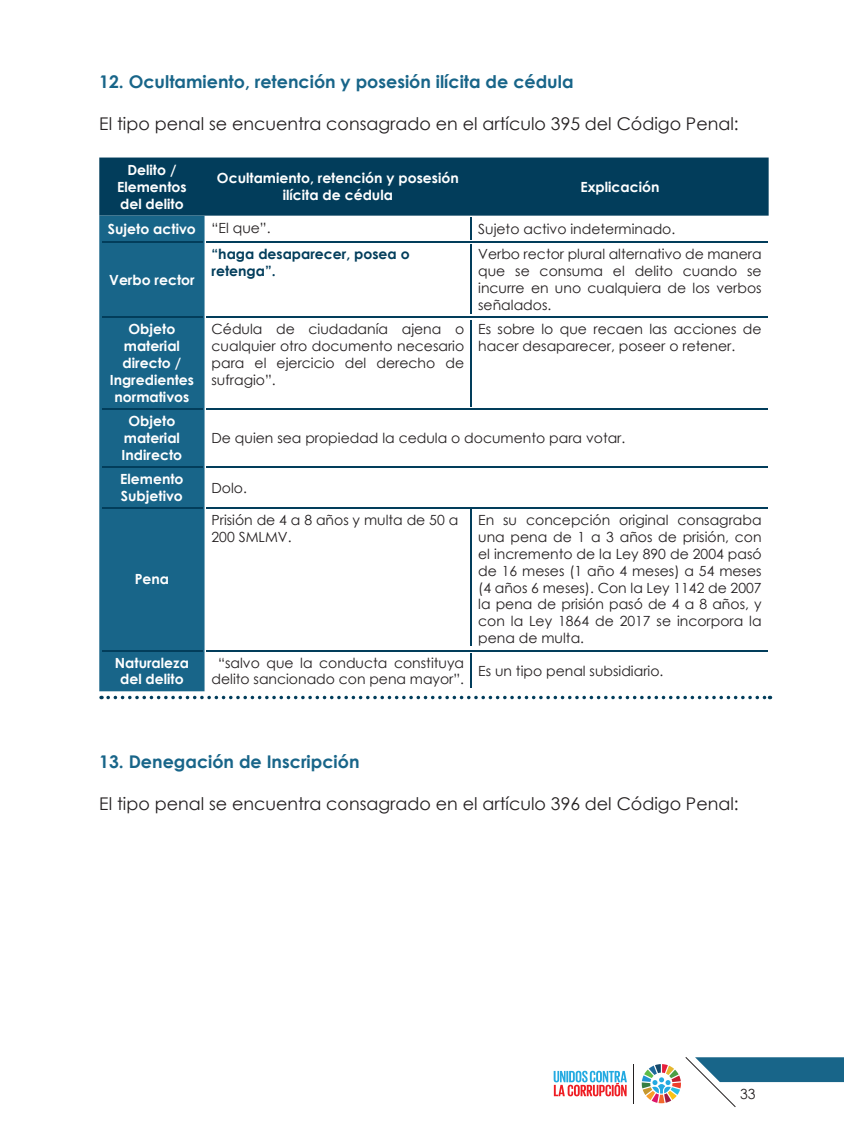
<style>
.page{position:relative;width:844px;height:1141px;background:#fff}
.page>*{position:absolute;margin:0;border:0;box-sizing:border-box;transform-origin:0 0}
.t1{font:17.5px "Century Gothic";color:#231f20}
.t2{font:700 17.5px "Century Gothic";color:#186589}
.t3{font:14px/16.8px "Century Gothic";color:#231f20;text-align:justify}
.t4{font:700 14px/16.8px "Century Gothic";color:#fff;text-align:center}
.t5{font:700 14px/16.8px "Century Gothic";color:#023d5b}
.s1{font-weight:400;color:#231f20}
</style>
<div class="page">
<hr style="left:633px;top:1064px;width:1px;height:39px;background:#231f20">
<svg style="left:553px;top:1071px;width:73px;height:25px"></svg>
<svg style="left:641px;top:1057px;width:202px;height:50px"></svg>
<div style="left:99px;top:158px;width:669px;height:58px;background:#023d5b"></div>
<div style="left:99px;top:216px;width:105px;height:475px;background:#186589"></div>
<hr style="left:206px;top:650px;width:561px;height:1px;background:#023d5b">
<hr style="left:102px;top:650px;width:100px;height:1px;background:#023d5b">
<hr style="left:206px;top:507px;width:561px;height:1px;background:#023d5b">
<hr style="left:102px;top:507px;width:100px;height:1px;background:#023d5b">
<hr style="left:206px;top:466px;width:561px;height:2px;background:#023d5b">
<hr style="left:102px;top:466px;width:100px;height:2px;background:#023d5b">
<hr style="left:206px;top:408px;width:561px;height:1px;background:#023d5b">
<hr style="left:102px;top:408px;width:100px;height:1px;background:#023d5b">
<hr style="left:206px;top:316px;width:561px;height:1px;background:#023d5b">
<hr style="left:102px;top:316px;width:100px;height:1px;background:#023d5b">
<hr style="left:206px;top:241px;width:561px;height:1px;background:#023d5b">
<hr style="left:102px;top:241px;width:100px;height:1px;background:#023d5b">
<hr style="left:470px;top:217px;width:2px;height:23px;background:#023d5b">
<hr style="left:470px;top:245px;width:2px;height:69px;background:#023d5b">
<hr style="left:470px;top:320px;width:2px;height:86px;background:#023d5b">
<hr style="left:470px;top:510px;width:2px;height:136px;background:#023d5b">
<hr style="left:470px;top:654px;width:2px;height:34px;background:#023d5b">
<svg style="left:108px;top:696px;width:662px;height:3px"></svg>
<p class="t2" style="left:99px;top:68px;width:475px">12. Ocultamiento, retención y posesión ilícita de cédula</p>
<p class="t1" style="left:99px;top:111px;width:640px">El tipo penal se encuentra consagrado en el artículo 395 del Código Penal:</p>
<p class="t4" style="left:117px;top:161px;width:71px">Delito /<br>Elementos del delito</p>
<p class="t4" style="left:217px;top:169px;width:243px">Ocultamiento, retención y posesión ilícita de cédula</p>
<p class="t4" style="left:580px;top:178px;width:80px">Explicación</p>
<p class="t4" style="left:108px;top:220px;width:164px">Sujeto activo <span class="s1">“El que”.</span></p>
<p class="t3" style="left:478px;top:220px;width:198px">Sujeto activo indeterminado.</p>
<p class="t4" style="left:109px;top:270px;width:87px">Verbo rector</p>
<p class="t5" style="left:211px;top:245px;width:199px">“haga desaparecer, posea o retenga”.</p>
<p class="t3" style="left:478px;top:246px;width:285px">Verbo rector plural alternativo de manera que se consuma el delito cuando se incurre en uno cualquiera de los verbos señalados.</p>
<p class="t4" style="left:110px;top:320px;width:86px">Objeto material directo /<br>Ingredientes normativos</p>
<p class="t3" style="left:211px;top:321px;width:254px">Cédula de ciudadanía ajena o cualquier otro documento necesario para el ejercicio del derecho de sufragio”.</p>
<p class="t3" style="left:478px;top:321px;width:285px">Es sobre lo que recaen las acciones de hacer desaparecer, poseer o retener.</p>
<p class="t4" style="left:122px;top:412px;width:62px">Objeto material<br>Indirecto</p>
<p class="t3" style="left:211px;top:429px;width:415px">De quien sea propiedad la cedula o documento para votar.</p>
<p class="t4" style="left:120px;top:470px;width:65px;text-align:left">Elemento<br>Subjetivo</p>
<p class="t3" style="left:211px;top:479px;width:37px">Dolo.</p>
<p class="t4" style="left:135px;top:570px;width:36px">Pena</p>
<p class="t3" style="left:211px;top:512px;width:248px">Prisión de 4 a 8 años y multa de 50 a<br>200 SMLMV.</p>
<p class="t3" style="left:478px;top:512px;width:285px">En su concepción original consagraba una pena de 1 a 3 años de prisión, con el incremento de la Ley 890 de 2004 pasó de 16 meses (1 año 4 meses) a 54 meses (4 años 6 meses). Con la Ley 1142 de 2007 la pena de prisión pasó de 4 a 8 años, y con la Ley 1864 de 2017 se incorpora la pena de multa.</p>
<p class="t4" style="left:115px;top:653px;width:75px">Naturaleza del delito</p>
<p class="t3" style="left:211px;top:654px;width:254px;text-align:center">“salvo que la conducta constituya delito sancionado con pena mayor”.</p>
<p class="t3" style="left:478px;top:662px;width:187px">Es un tipo penal subsidiario.</p>
<p class="t2" style="left:99px;top:749px;width:262px">13. Denegación de Inscripción</p>
<p class="t1" style="left:99px;top:792px;width:640px">El tipo penal se encuentra consagrado en el artículo 396 del Código Penal:</p>
<p class="t3" style="left:740px;top:1086px;width:17px">33</p>
</div>
